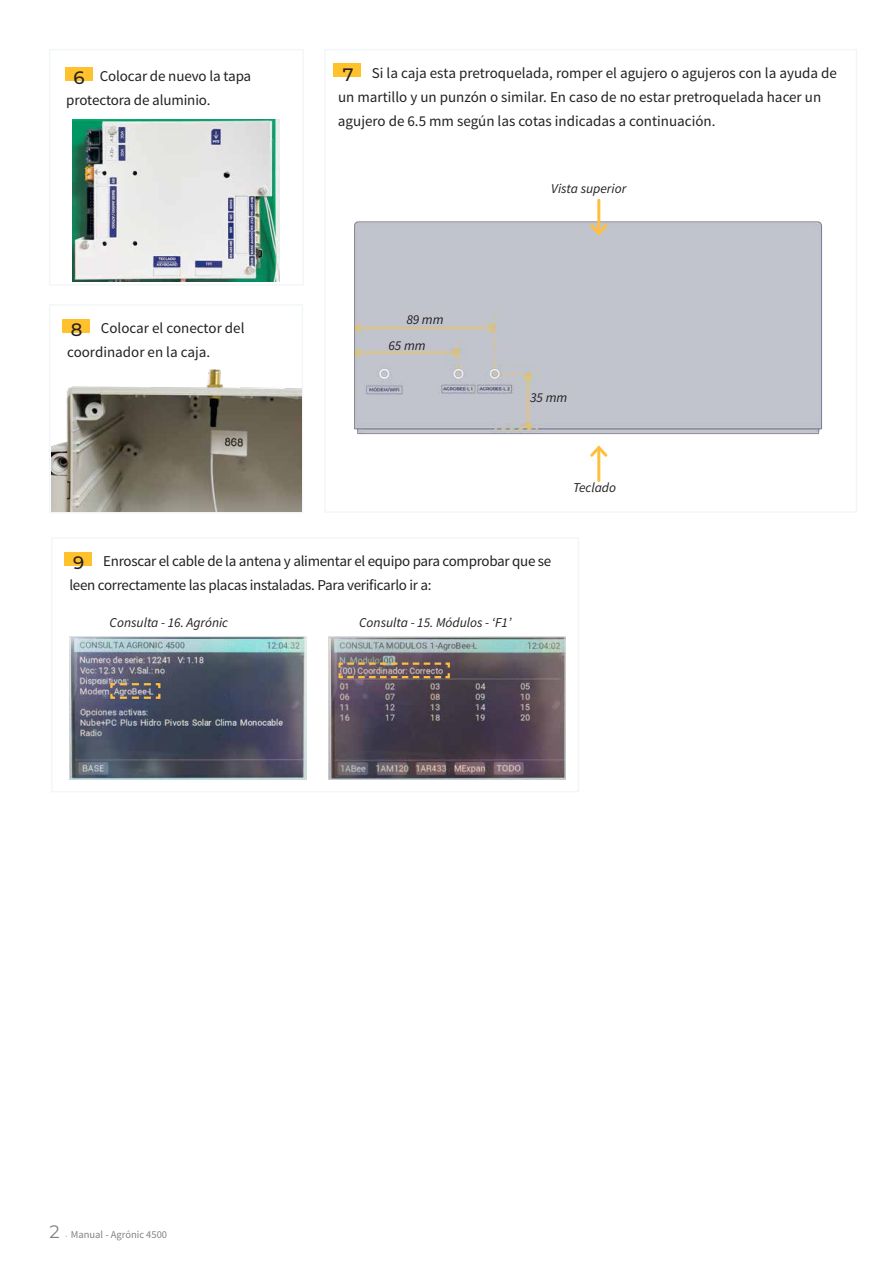
<style>
.page{position:relative;width:893px;height:1263px;background:#fff}
.page>*{position:absolute;margin:0;border:0;box-sizing:border-box;transform-origin:0 0}
.t1{font:500 18px "Montserrat";color:#231f20}
.t2{font:15px/24px "Source Sans Pro";letter-spacing:-.01em;color:#231f20}
.t3{font:italic 13.5px "Source Sans Pro";color:#231f20}
.t4{font:10.5px "Source Sans Pro";color:#808285}
.s1{font-family:"Montserrat";font-size:18px}
.s2{font-family:"Minion Pro";font-weight:600;font-size:7.5px}
</style>
<div class="page">
<hr style="left:597px;top:448px;width:3px;height:33px;background:#febf3e">
<svg style="left:590px;top:445px;width:18px;height:14px"></svg>
<div style="left:62px;top:319px;width:28px;height:13px;background:#ffc22c"></div>
<div style="left:49px;top:304px;width:254px;height:210px;border:2px solid #f3f6f8"></div>
<div style="left:65px;top:552px;width:27px;height:13px;background:#ffc22c"></div>
<div style="left:51px;top:537px;width:528px;height:255px;border:2px solid #f3f6f8"></div>
<img style="left:69px;top:636px;width:238px;height:143px">
<img style="left:329px;top:636px;width:236px;height:143px">
<div style="left:333px;top:64px;width:28px;height:13px;background:#ffc22c"></div>
<div style="left:324px;top:49px;width:533px;height:464px;border:2px solid #f3f6f8"></div>
<div style="left:49px;top:49px;width:255px;height:237px;border:2px solid #f3f6f8"></div>
<div style="left:65px;top:67px;width:27px;height:13px;background:#ffc22c"></div>
<img style="left:354px;top:217px;width:468px;height:218px">
<img style="left:52px;top:370px;width:249px;height:141px">
<svg style="left:109px;top:682px;width:53px;height:18px"></svg>
<svg style="left:337px;top:661px;width:114px;height:18px;background:#897266"></svg>
<img style="left:72px;top:119px;width:208px;height:163px">
<hr style="left:597px;top:200px;width:3px;height:33px;background:#febf3e">
<svg style="left:587px;top:221px;width:23px;height:17px"></svg>
<p class="t2" style="left:338px;top:61px;width:501px;text-indent:34px">Si la caja esta pretroquelada, romper el agujero o agujeros con la ayuda de un martillo y un punzón o similar. En caso de no estar pretroquelada hacer un agujero de 6.5 mm según las cotas indicadas a continuación.</p>
<p class="t2" style="left:100px;top:64px;width:153px">Colocar de nuevo la tapa</p>
<p class="t1" style="left:343px;top:62px;width:12px">7</p>
<p class="t2" style="left:66px;top:88px;width:146px">protectora de aluminio.</p>
<p class="t1" style="left:74px;top:65px;width:13px">6</p>
<p class="t2" style="left:67px;top:316px;width:179px;text-indent:34px">Colocar el conector del coordinador en la caja.</p>
<p class="t1" style="left:71px;top:317px;width:13px">8</p>
<p class="t3" style="left:406px;top:311px;width:39px">89 mm</p>
<p class="t3" style="left:388px;top:337px;width:39px">65 mm</p>
<p class="t3" style="left:551px;top:180px;width:77px">Vista superior</p>
<p class="t3" style="left:530px;top:389px;width:39px">35 mm</p>
<p class="t3" style="left:573px;top:479px;width:44px">Teclado</p>
<p class="t2" style="left:69px;top:549px;width:483px;text-indent:34px">Enroscar el cable de la antena y alimentar el equipo para comprobar que se leen correctamente las placas instaladas. Para verificarlo ir a:</p>
<p class="t1" style="left:73px;top:550px;width:13px">9</p>
<p class="t3" style="left:110px;top:614px;width:120px">Consulta - 16. Agrónic</p>
<p class="t3" style="left:359px;top:614px;width:154px">Consulta - 15. Módulos - ‘F1’</p>
<p class="t4" style="left:50px;top:1228px;width:119px"><span class="s1">2</span> <span class="s2">·</span> Manual - Agrónic 4500</p>
</div>
